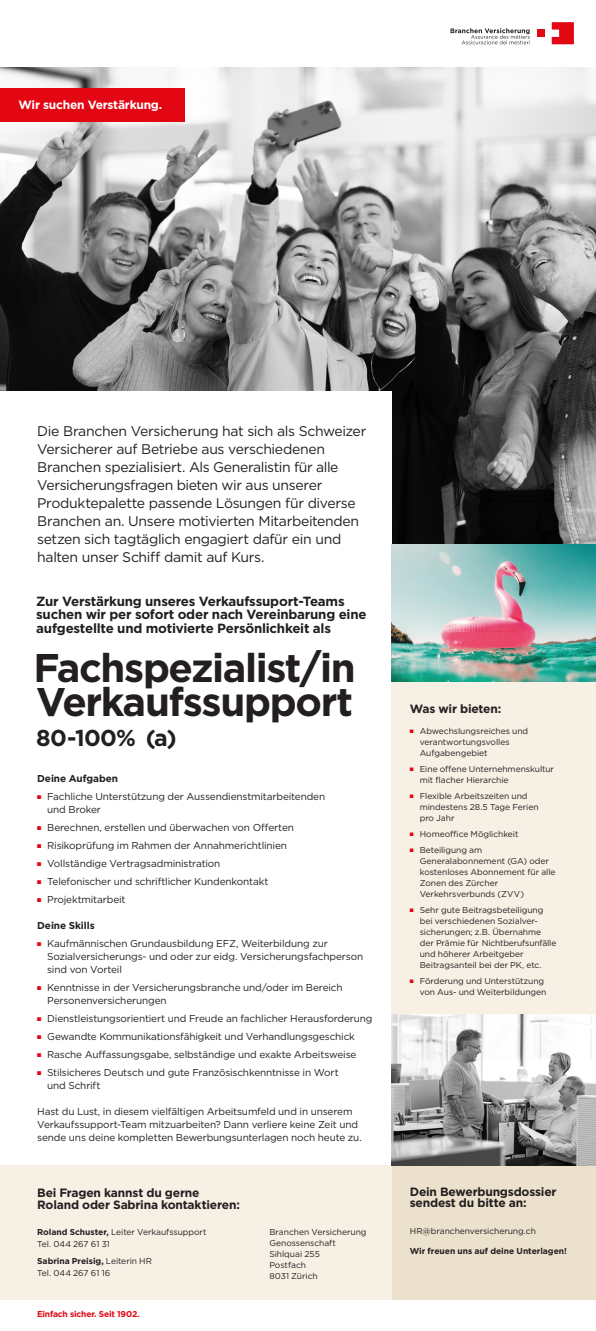
<style>
.page{position:relative;width:596px;height:1331px;background:#fff}
.page>*{position:absolute;margin:0;border:0;box-sizing:border-box;transform-origin:0 0}
.t1{font:700 40px/34px "Gotham";letter-spacing:-.035em;color:#231f20}
.t2{font:700 23px "Gotham";color:#231f20}
.t3{font:14px/18px "Gotham";letter-spacing:-.025em;color:#231f20}
.t4{font:700 13.3px/13.3px "Gotham";letter-spacing:-.015em;color:#231f20}
.t5{font:700 12px/12px "Gotham";letter-spacing:-.015em;color:#231f20}
.t6{font:700 12px "Gotham";letter-spacing:-.02em;color:#fff}
.t7{font:10px/13px "Gotham";letter-spacing:-.015em;color:#231f20}
.t8{font:700 10px "Gotham";letter-spacing:-.01em;color:#231f20}
.t9{font:8.5px/11px "Gotham";letter-spacing:-.005em;color:#231f20}
.t10{font:700 8.5px "Gotham";color:#231f20}
.t11{font:700 8.5px "Gotham";letter-spacing:-.02em;color:#e30613}
.s1{color:#e30613}
.s2{font-weight:700}
.s3{font-weight:400}
</style>
<div class="page">
<div style="left:391px;top:677px;width:204px;height:453px;background:#f6f0e5"></div>
<div style="left:391px;top:1166px;width:204px;height:134px;background:#ece1cc"></div>
<div style="left:0;top:1166px;width:391px;height:134px;background:#f6f0e5"></div>
<img style="left:0;top:67px;width:595px;height:477px">
<div style="left:0;top:391px;width:391px;height:201px;background:#fff"></div>
<div style="left:0;top:88px;width:184px;height:34px;background:#e30613"></div>
<img style="left:391px;top:545px;width:204px;height:137px">
<img style="left:391px;top:1014px;width:204px;height:151px">
<div style="left:536px;top:30px;width:8px;height:7px;background:#e30613"></div>
<svg style="left:450px;top:28px;width:79px;height:16px"></svg>
<svg style="left:551px;top:22px;width:22px;height:22px"></svg>
<p class="t6" style="left:19px;top:96px;width:145px">Wir suchen Verstärkung.</p>
<p class="t3" style="left:37px;top:422px;width:330px">Die Branchen Versicherung hat sich als Schweizer Versicherer auf Betriebe aus verschiedenen Branchen spezialisiert. Als Generalistin für alle Versicherungsfragen bieten wir aus unserer Produktepalette passende Lösungen für diverse Branchen an. Unsere motivierten Mitarbeitenden setzen sich tagtäglich engagiert dafür ein und halten unser Schiff damit auf Kurs.</p>
<p class="t4" style="left:36px;top:594px;width:332px">Zur Verstärkung unseres Verkaufssuport-Teams suchen wir per sofort oder nach Vereinbarung eine aufgestellte und motivierte Persönlichkeit als</p>
<p class="t1" style="left:33px;top:650px;width:323px">Fachspezialist/in<br>Verkaufssupport</p>
<p class="t2" style="left:36px;top:722px;width:142px">80-100% (a)</p>
<p class="t8" style="left:37px;top:772px;width:82px">Deine Aufgaben</p>
<p class="t7" style="left:47px;top:790px;width:279px;text-indent:-10px"><span class="s1">■</span> Fachliche Unterstützung der Aussendienstmitarbeitenden und Broker</p>
<p class="t7" style="left:37px;top:821px;width:258px"><span class="s1">■</span> Berechnen, erstellen und überwachen von Offerten</p>
<p class="t7" style="left:37px;top:839px;width:251px"><span class="s1">■</span> Risikoprüfung im Rahmen der Annahmerichtlinien</p>
<p class="t7" style="left:37px;top:857px;width:184px"><span class="s1">■</span> Vollständige Vertragsadministration</p>
<p class="t7" style="left:37px;top:875px;width:233px"><span class="s1">■</span> Telefonischer und schriftlicher Kundenkontakt</p>
<p class="t7" style="left:37px;top:893px;width:90px"><span class="s1">■</span> Projektmitarbeit</p>
<p class="t8" style="left:37px;top:919px;width:59px">Deine Skills</p>
<p class="t7" style="left:47px;top:937px;width:317px;text-indent:-10px"><span class="s1">■</span> Kaufmännischen Grundausbildung EFZ, Weiterbildung zur<br>Sozialversicherungs- und oder zur eidg. Versicherungsfachperson sind von Vorteil</p>
<p class="t7" style="left:47px;top:981px;width:297px;text-indent:-10px"><span class="s1">■</span> Kenntnisse in der Versicherungsbranche und/oder im Bereich<br>Personenversicherungen</p>
<p class="t7" style="left:37px;top:1012px;width:336px"><span class="s1">■</span> Dienstleistungsorientiert und Freude an fachlicher Herausforderung</p>
<p class="t7" style="left:37px;top:1030px;width:319px"><span class="s1">■</span> Gewandte Kommunikationsfähigkeit und Verhandlungsgeschick</p>
<p class="t7" style="left:37px;top:1048px;width:320px"><span class="s1">■</span> Rasche Auffassungsgabe, selbständige und exakte Arbeitsweise</p>
<p class="t7" style="left:47px;top:1066px;width:293px;text-indent:-10px"><span class="s1">■</span> Stilsicheres Deutsch und gute Französischkenntnisse in Wort und Schrift</p>
<p class="t7" style="left:37px;top:1105px;width:326px">Hast du Lust, in diesem vielfältigen Arbeitsumfeld und in unserem<br>Verkaufssupport-Team mitzuarbeiten? Dann verliere keine Zeit und sende uns deine kompletten Bewerbungsunterlagen noch heute zu.</p>
<p class="t5" style="left:37px;top:1186px;width:204px">Bei Fragen kannst du gerne<br>Roland oder Sabrina kontaktieren:</p>
<p class="t9" style="left:37px;top:1226px;width:171px"><span class="s2">Roland Schuster,</span> Leiter Verkaufssupport</p>
<p class="t9" style="left:37px;top:1238px;width:74px">Tel. 044 267 61 31</p>
<p class="t10" style="left:37px;top:1255px;width:116px">Sabrina Preisig, <span class="s3">Leiterin HR</span></p>
<p class="t9" style="left:37px;top:1267px;width:75px">Tel. 044 267 61 16</p>
<p class="t11" style="left:37px;top:1308px;width:104px">Einfach sicher. Seit 1902.</p>
<p class="t9" style="left:269px;top:1226px;width:99px">Branchen Versicherung<br>Genossenschaft</p>
<p class="t9" style="left:269px;top:1248px;width:52px">Sihlquai 255<br>Postfach<br>8031 Zürich</p>
<p class="t5" style="left:409px;top:703px;width:93px">Was wir bieten:</p>
<p class="t9" style="left:419px;top:725px;width:110px;text-indent:-10px"><span class="s1">■</span> Abwechslungsreiches und verantwortungsvolles<br>Aufgabengebiet</p>
<p class="t9" style="left:419px;top:763px;width:136px;text-indent:-10px"><span class="s1">■</span> Eine offene Unternehmenskultur mit flacher Hierarchie</p>
<p class="t9" style="left:419px;top:790px;width:120px;text-indent:-10px"><span class="s1">■</span> Flexible Arbeitszeiten und mindestens 28.5 Tage Ferien pro Jahr</p>
<p class="t9" style="left:409px;top:828px;width:110px"><span class="s1">■</span> Homeoffice Möglichkeit</p>
<p class="t9" style="left:419px;top:844px;width:137px;text-indent:-10px"><span class="s1">■</span> Beteiligung am<br>Generalabonnement (GA) oder kostenloses Abonnement für alle<br>Zonen des Zürcher<br>Verkehrsverbunds (ZVV)</p>
<p class="t9" style="left:419px;top:904px;width:138px;text-indent:-10px"><span class="s1">■</span> Sehr gute Beitragsbeteiligung bei verschiedenen Sozialver&shy;sicherungen; z.B. Übernahme der Prämie für Nichtberufsunfälle und höherer Arbeitgeber<br>Beitragsanteil bei der PK, etc.</p>
<p class="t9" style="left:409px;top:975px;width:138px;text-align:right"><span class="s1">■</span> Förderung und Unterstützung von Aus- und Weiterbildungen</p>
<p class="t5" style="left:409px;top:1186px;width:148px;line-height:11px">Dein Bewerbungsdossier sendest du bitte an:</p>
<p class="t9" style="left:409px;top:1226px;width:127px">HR@branchenversicherung.ch</p>
<p class="t10" style="left:409px;top:1246px;width:158px">Wir freuen uns auf deine Unterlagen!</p>
</div>
